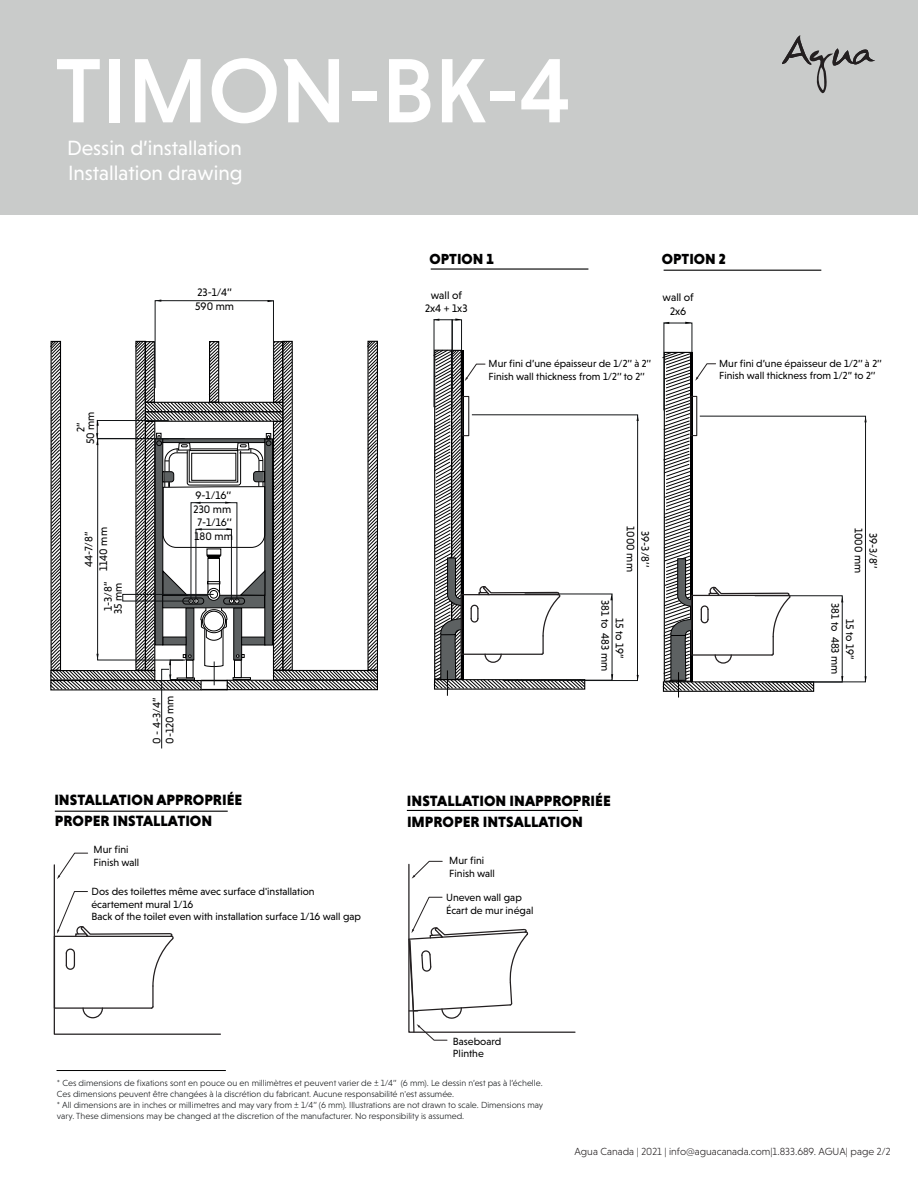
<style>
.page{position:relative;width:918px;height:1188px;background:#fff}
.page>*{position:absolute;margin:0;border:0;box-sizing:border-box;transform-origin:0 0}
.t1{font:500 93px "Niveau Grotesk";color:#fff}
.t2{font:21px/25.8px "Niveau Grotesk";color:#fff}
.t3{font:900 15.15px "Niveau Grotesk";color:#000001}
.t4{font:900 14.85px "Niveau Grotesk";color:#000001}
.t5{font:11.1px/14.5px "Niveau Grotesk";color:#000001;text-align:center}
.t6{font:10.65px/12.8px "Niveau Grotesk";color:#000001}
.t7{font:10.5px/12.6px "Niveau Grotesk";color:#000001}
.t8{font:300 10.5px "Niveau Grotesk";color:#231f20}
.t9{font:300 9px/10.8px "Niveau Grotesk";color:#111416}
</style>
<div class="page">
<div style="left:1px;top:0;width:917px;height:214px;background:#c9cbca"></div>
<svg style="left:782px;top:35px;width:93px;height:58px"></svg>
<hr style="left:57px;top:1070px;width:169px;height:1px;background:#000001">
<svg style="left:53px;top:853px;width:168px;height:182px"></svg>
<svg style="left:408px;top:861px;width:168px;height:180px"></svg>
<hr style="left:431px;top:268px;width:157px;height:2px;background:#000001">
<hr style="left:664px;top:270px;width:157px;height:1px;background:#000001">
<hr style="left:55px;top:811px;width:173px;height:1px;background:#000001">
<hr style="left:407px;top:810px;width:171px;height:1px;background:#000001">
<svg style="left:843px;top:416px;width:23px;height:266px"></svg>
<svg style="left:613px;top:414px;width:25px;height:267px"></svg>
<svg style="left:433px;top:318px;width:180px;height:378px"></svg>
<svg style="left:662px;top:322px;width:181px;height:376px"></svg>
<svg style="left:50px;top:300px;width:328px;height:449px"></svg>
<h1 class="t1" style="left:55px;top:38px;width:517px">TIMON-BK-4</h1>
<h2 class="t2" style="left:67px;top:135px;width:177px">Dessin d’installation<br>Installation drawing</h2>
<p class="t5" style="left:195px;top:284px;width:40px;text-align:left">23-1/4’’<br>590 mm</p>
<p class="t5" style="left:76px;top:444px;width:34px;line-height:9.6px;rotate:-90deg">2’’<br>50 mm</p>
<p class="t5" style="left:81px;top:571px;width:45px;rotate:-90deg">44-7/8’’<br>1140 mm</p>
<p class="t5" style="left:103px;top:614px;width:34px;line-height:10.2px;text-align:left;rotate:-90deg">1-3/8’’<br>35 mm</p>
<p class="t5" style="left:194px;top:488px;width:39px;line-height:14.1px;text-align:left">9-1/16’’<br>230 mm</p>
<p class="t5" style="left:195px;top:515px;width:40px;line-height:14.1px;text-align:left">7-1/16’’<br>180 mm</p>
<p class="t5" style="left:150px;top:744px;width:50px;line-height:13.2px;text-align:left;rotate:-90deg">0 - 4-3/4’’<br>0-120 mm</p>
<h3 class="t3" style="left:54px;top:791px;width:190px">INSTALLATION APPROPRIÉE</h3>
<h3 class="t3" style="left:55px;top:812px;width:159px">PROPER INSTALLATION</h3>
<h3 class="t4" style="left:662px;top:250px;width:66px">OPTION 2</h3>
<h3 class="t4" style="left:430px;top:251px;width:66px">OPTION 1</h3>
<p class="t5" style="left:425px;top:288px;width:44px;line-height:13.4px">wall of<br>2x4 + 1x3</p>
<p class="t5" style="left:663px;top:291px;width:33px;line-height:13.4px">wall of<br>2x6</p>
<p class="t7" style="left:489px;top:357px;width:164px">Mur fini d’une épaisseur de 1/2’’ à 2’’<br>Finish wall thickness from 1/2’’ to 2’’</p>
<p class="t7" style="left:719px;top:357px;width:164px">Mur fini d’une épaisseur de 1/2’’ à 2’’<br>Finish wall thickness from 1/2’’ to 2’’</p>
<p class="t5" style="left:638px;top:526px;width:47px;rotate:90deg">1000 mm</p>
<p class="t5" style="left:653px;top:531px;width:37px;rotate:90deg">39-3/8’’</p>
<p class="t5" style="left:866px;top:528px;width:47px;rotate:90deg">1000 mm</p>
<p class="t5" style="left:880px;top:533px;width:37px;rotate:90deg">39-3/8’’</p>
<p class="t5" style="left:627px;top:600px;width:73px;rotate:90deg">15 to 19’’<br>381 to 483 mm</p>
<p class="t5" style="left:857px;top:603px;width:73px;rotate:90deg">15 to 19’’<br>381 to 483 mm</p>
<h3 class="t3" style="left:407px;top:792px;width:205px">INSTALLATION INAPPROPRIÉE</h3>
<h3 class="t3" style="left:407px;top:813px;width:177px">IMPROPER INTSALLATION</h3>
<p class="t6" style="left:94px;top:843px;width:47px">Mur fini<br>Finish wall</p>
<p class="t6" style="left:92px;top:885px;width:271px">Dos des toilettes même avec surface d'installation écartement mural 1/16<br>Back of the toilet even with installation surface 1/16 wall gap</p>
<p class="t6" style="left:446px;top:891px;width:89px">Uneven wall gap<br>Écart de mur inégal</p>
<p class="t6" style="left:449px;top:854px;width:47px">Mur fini<br>Finish wall</p>
<p class="t6" style="left:453px;top:1035px;width:50px">Baseboard<br>Plinthe</p>
<p class="t9" style="left:57px;top:1078px;width:488px">* Ces dimensions de fixations sont en pouce ou en millimètres et peuvent varier de ± 1/4’’ (6 mm). Le dessin n’est pas à l’échelle.<br>Ces dimensions peuvent être changées à la discrétion du fabricant. Aucune responsabilité n'est assumée.<br>* All dimensions are in inches or millimetres and may vary from ± 1/4’’ (6 mm). Illustrations are not drawn to scale. Dimensions may vary. These dimensions may be changed at the discretion of the manufacturer. No responsibility is assumed.</p>
<p class="t8" style="left:575px;top:1145px;width:318px">Agua Canada | 2021 | info@aguacanada.com|1.833.689. AGUA| page 2/2</p>
</div>
